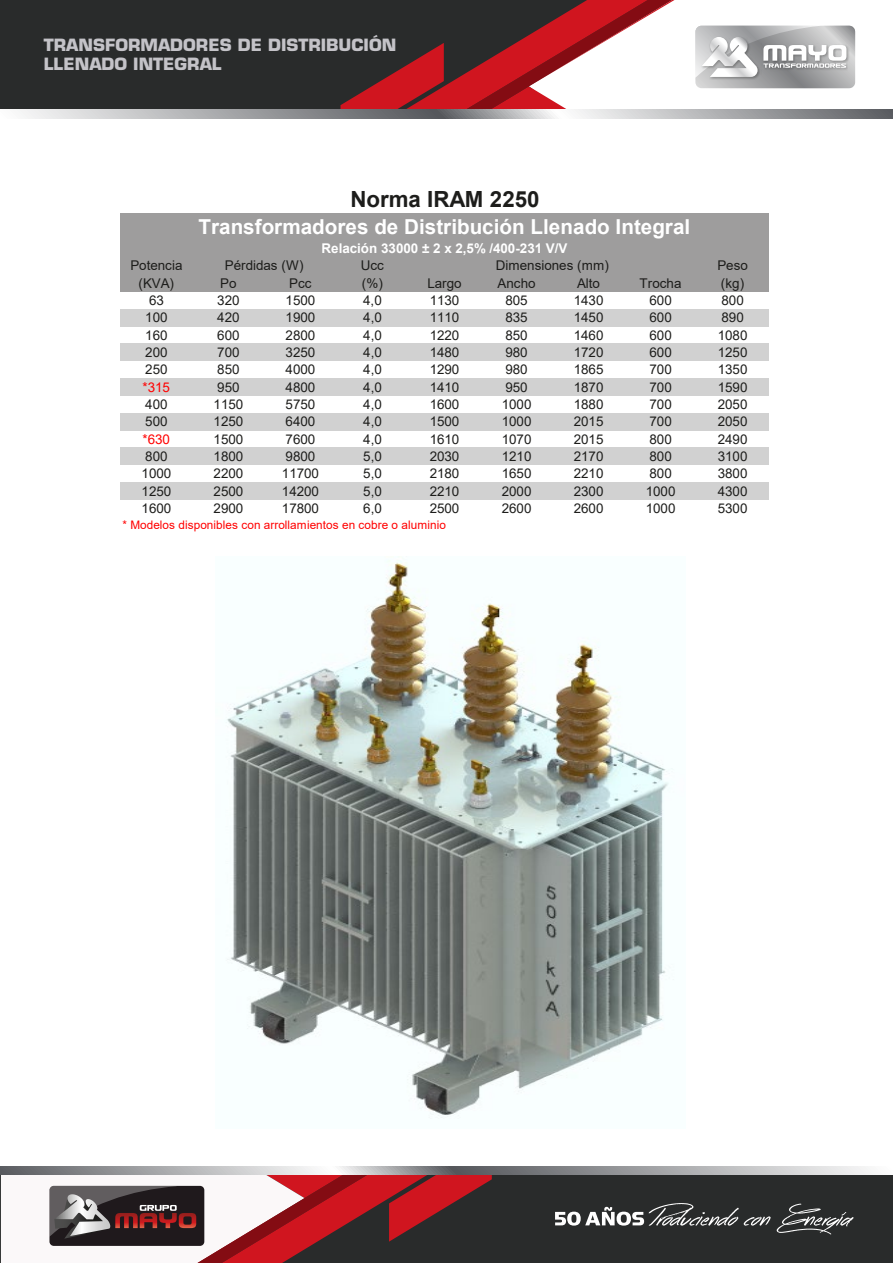
<style>
.page{position:relative;width:893px;height:1263px;background:#fff}
.page>*{position:absolute;margin:0;border:0;box-sizing:border-box;transform-origin:0 0}
.t1{font:700 22.35px "Arial";color:#1d1d1b}
.t2{font:700 20.7px "Arial";color:#fff}
.t3{font:700 16.5px/19.8px "Eurostile LT Std";color:#c4c3c8}
.t4{font:13.35px "Arial";color:#1d1d1b}
.t5{font:700 13.35px "Arial";color:#fff}
.t6{font:13.35px "Arial";color:#f00}
.t7{font:11.7px "Arial";letter-spacing:.005em;color:#f00}
</style>
<div class="page">
<div style="left:120px;top:213px;width:648px;height:79px;background:#9e9d9d"></div>
<div style="left:120px;top:309px;width:648px;height:17px;background:#d1d1d1"></div>
<div style="left:120px;top:344px;width:648px;height:17px;background:#d1d1d1"></div>
<div style="left:120px;top:378px;width:648px;height:18px;background:#d1d1d1"></div>
<div style="left:120px;top:413px;width:648px;height:17px;background:#d1d1d1"></div>
<div style="left:120px;top:448px;width:648px;height:17px;background:#d1d1d1"></div>
<div style="left:120px;top:482px;width:648px;height:18px;background:#d1d1d1"></div>
<img style="left:226px;top:560px;width:448px;height:559px">
<div style="left:0;top:0;width:893px;height:117px;background:#292b2b"></div>
<svg style="left:341px;top:0;width:552px;height:110px"></svg>
<svg style="left:0;top:110px;width:893px;height:8px;background:#aaabad"></svg>
<div style="left:1px;top:1168px;width:892px;height:95px;background:#292b2b"></div>
<svg style="left:1px;top:1167px;width:891px;height:8px;background:#aeafb1"></svg>
<svg style="left:1px;top:1168px;width:491px;height:95px"></svg>
<svg style="left:555px;top:1203px;width:216px;height:22px"></svg>
<svg style="left:777px;top:1204px;width:77px;height:30px"></svg>
<p class="t3" style="left:44px;top:35px;width:354px">TRANSFORMADORES DE DISTRIBUCIÓN<br>LLENADO INTEGRAL</p>
<h1 class="t1" style="left:350px;top:183px;width:191px">Norma IRAM 2250</h1>
<h2 class="t2" style="left:199px;top:212px;width:493px">Transformadores de Distribución Llenado Integral</h2>
<p class="t5" style="left:322px;top:239px;width:247px">Relación 33000 ± 2 x 2,5% /400-231 V/V</p>
<p class="t4" style="left:225px;top:256px;width:80px">Pérdidas (W)</p>
<p class="t4" style="left:496px;top:256px;width:115px">Dimensiones (mm)</p>
<p class="t4" style="left:130px;top:256px;width:54px">Potencia</p>
<p class="t4" style="left:361px;top:256px;width:25px">Ucc</p>
<p class="t4" style="left:717px;top:256px;width:32px">Peso</p>
<p class="t4" style="left:138px;top:274px;width:37px">(KVA)</p>
<p class="t4" style="left:220px;top:274px;width:18px">Po</p>
<p class="t4" style="left:289px;top:274px;width:24px">Pcc</p>
<p class="t4" style="left:362px;top:274px;width:22px">(%)</p>
<p class="t4" style="left:427px;top:274px;width:36px">Largo</p>
<p class="t4" style="left:498px;top:274px;width:40px">Ancho</p>
<p class="t4" style="left:577px;top:274px;width:24px">Alto</p>
<p class="t4" style="left:640px;top:274px;width:43px">Trocha</p>
<p class="t4" style="left:721px;top:274px;width:25px">(kg)</p>
<p class="t4" style="left:149px;top:291px;width:16px">63</p>
<p class="t4" style="left:217px;top:291px;width:24px">320</p>
<p class="t4" style="left:286px;top:291px;width:31px">1500</p>
<p class="t4" style="left:363px;top:291px;width:20px">4,0</p>
<p class="t4" style="left:430px;top:291px;width:31px">1130</p>
<p class="t4" style="left:505px;top:291px;width:24px">805</p>
<p class="t4" style="left:574px;top:291px;width:31px">1430</p>
<p class="t4" style="left:649px;top:291px;width:24px">600</p>
<p class="t4" style="left:721px;top:291px;width:24px">800</p>
<p class="t4" style="left:145px;top:308px;width:24px">100</p>
<p class="t4" style="left:217px;top:308px;width:24px">420</p>
<p class="t4" style="left:286px;top:308px;width:31px">1900</p>
<p class="t4" style="left:363px;top:308px;width:20px">4,0</p>
<p class="t4" style="left:430px;top:308px;width:31px">1110</p>
<p class="t4" style="left:505px;top:308px;width:24px">835</p>
<p class="t4" style="left:574px;top:308px;width:31px">1450</p>
<p class="t4" style="left:649px;top:308px;width:24px">600</p>
<p class="t4" style="left:721px;top:308px;width:24px">890</p>
<p class="t4" style="left:145px;top:326px;width:24px">160</p>
<p class="t4" style="left:217px;top:326px;width:24px">600</p>
<p class="t4" style="left:286px;top:326px;width:31px">2800</p>
<p class="t4" style="left:363px;top:326px;width:20px">4,0</p>
<p class="t4" style="left:430px;top:326px;width:31px">1220</p>
<p class="t4" style="left:505px;top:326px;width:24px">850</p>
<p class="t4" style="left:574px;top:326px;width:31px">1460</p>
<p class="t4" style="left:649px;top:326px;width:24px">600</p>
<p class="t4" style="left:718px;top:326px;width:31px">1080</p>
<p class="t4" style="left:145px;top:343px;width:24px">200</p>
<p class="t4" style="left:217px;top:343px;width:24px">700</p>
<p class="t4" style="left:286px;top:343px;width:31px">3250</p>
<p class="t4" style="left:363px;top:343px;width:20px">4,0</p>
<p class="t4" style="left:430px;top:343px;width:31px">1480</p>
<p class="t4" style="left:505px;top:343px;width:24px">980</p>
<p class="t4" style="left:574px;top:343px;width:31px">1720</p>
<p class="t4" style="left:649px;top:343px;width:24px">600</p>
<p class="t4" style="left:718px;top:343px;width:31px">1250</p>
<p class="t4" style="left:145px;top:360px;width:24px">250</p>
<p class="t4" style="left:217px;top:360px;width:24px">850</p>
<p class="t4" style="left:286px;top:360px;width:31px">4000</p>
<p class="t4" style="left:363px;top:360px;width:20px">4,0</p>
<p class="t4" style="left:430px;top:360px;width:31px">1290</p>
<p class="t4" style="left:505px;top:360px;width:24px">980</p>
<p class="t4" style="left:574px;top:360px;width:31px">1865</p>
<p class="t4" style="left:649px;top:360px;width:24px">700</p>
<p class="t4" style="left:718px;top:360px;width:31px">1350</p>
<p class="t6" style="left:143px;top:378px;width:29px">*315</p>
<p class="t4" style="left:217px;top:378px;width:24px">950</p>
<p class="t4" style="left:286px;top:378px;width:31px">4800</p>
<p class="t4" style="left:363px;top:378px;width:20px">4,0</p>
<p class="t4" style="left:430px;top:378px;width:31px">1410</p>
<p class="t4" style="left:505px;top:378px;width:24px">950</p>
<p class="t4" style="left:574px;top:378px;width:31px">1870</p>
<p class="t4" style="left:649px;top:378px;width:24px">700</p>
<p class="t4" style="left:718px;top:378px;width:31px">1590</p>
<p class="t4" style="left:145px;top:395px;width:24px">400</p>
<p class="t4" style="left:214px;top:395px;width:31px">1150</p>
<p class="t4" style="left:286px;top:395px;width:31px">5750</p>
<p class="t4" style="left:363px;top:395px;width:20px">4,0</p>
<p class="t4" style="left:430px;top:395px;width:31px">1600</p>
<p class="t4" style="left:502px;top:395px;width:31px">1000</p>
<p class="t4" style="left:574px;top:395px;width:31px">1880</p>
<p class="t4" style="left:649px;top:395px;width:24px">700</p>
<p class="t4" style="left:718px;top:395px;width:31px">2050</p>
<p class="t4" style="left:145px;top:412px;width:24px">500</p>
<p class="t4" style="left:214px;top:412px;width:31px">1250</p>
<p class="t4" style="left:286px;top:412px;width:31px">6400</p>
<p class="t4" style="left:363px;top:412px;width:20px">4,0</p>
<p class="t4" style="left:430px;top:412px;width:31px">1500</p>
<p class="t4" style="left:502px;top:412px;width:31px">1000</p>
<p class="t4" style="left:574px;top:412px;width:31px">2015</p>
<p class="t4" style="left:649px;top:412px;width:24px">700</p>
<p class="t4" style="left:718px;top:412px;width:31px">2050</p>
<p class="t6" style="left:143px;top:430px;width:29px">*630</p>
<p class="t4" style="left:214px;top:430px;width:31px">1500</p>
<p class="t4" style="left:286px;top:430px;width:31px">7600</p>
<p class="t4" style="left:363px;top:430px;width:20px">4,0</p>
<p class="t4" style="left:430px;top:430px;width:31px">1610</p>
<p class="t4" style="left:502px;top:430px;width:31px">1070</p>
<p class="t4" style="left:574px;top:430px;width:31px">2015</p>
<p class="t4" style="left:649px;top:430px;width:24px">800</p>
<p class="t4" style="left:718px;top:430px;width:31px">2490</p>
<p class="t4" style="left:145px;top:447px;width:24px">800</p>
<p class="t4" style="left:214px;top:447px;width:31px">1800</p>
<p class="t4" style="left:286px;top:447px;width:31px">9800</p>
<p class="t4" style="left:363px;top:447px;width:20px">5,0</p>
<p class="t4" style="left:430px;top:447px;width:31px">2030</p>
<p class="t4" style="left:502px;top:447px;width:31px">1210</p>
<p class="t4" style="left:574px;top:447px;width:31px">2170</p>
<p class="t4" style="left:649px;top:447px;width:24px">800</p>
<p class="t4" style="left:718px;top:447px;width:31px">3100</p>
<p class="t4" style="left:142px;top:464px;width:31px">1000</p>
<p class="t4" style="left:214px;top:464px;width:31px">2200</p>
<p class="t4" style="left:282px;top:464px;width:39px">11700</p>
<p class="t4" style="left:363px;top:464px;width:20px">5,0</p>
<p class="t4" style="left:430px;top:464px;width:31px">2180</p>
<p class="t4" style="left:502px;top:464px;width:31px">1650</p>
<p class="t4" style="left:574px;top:464px;width:31px">2210</p>
<p class="t4" style="left:649px;top:464px;width:24px">800</p>
<p class="t4" style="left:718px;top:464px;width:31px">3800</p>
<p class="t4" style="left:142px;top:482px;width:31px">1250</p>
<p class="t4" style="left:214px;top:482px;width:31px">2500</p>
<p class="t4" style="left:282px;top:482px;width:39px">14200</p>
<p class="t4" style="left:363px;top:482px;width:20px">5,0</p>
<p class="t4" style="left:430px;top:482px;width:31px">2210</p>
<p class="t4" style="left:502px;top:482px;width:31px">2000</p>
<p class="t4" style="left:574px;top:482px;width:31px">2300</p>
<p class="t4" style="left:646px;top:482px;width:31px">1000</p>
<p class="t4" style="left:718px;top:482px;width:31px">4300</p>
<p class="t4" style="left:142px;top:499px;width:31px">1600</p>
<p class="t4" style="left:214px;top:499px;width:31px">2900</p>
<p class="t4" style="left:282px;top:499px;width:39px">17800</p>
<p class="t4" style="left:363px;top:499px;width:20px">6,0</p>
<p class="t4" style="left:430px;top:499px;width:31px">2500</p>
<p class="t4" style="left:502px;top:499px;width:31px">2600</p>
<p class="t4" style="left:574px;top:499px;width:31px">2600</p>
<p class="t4" style="left:646px;top:499px;width:31px">1000</p>
<p class="t4" style="left:718px;top:499px;width:31px">5300</p>
<p class="t7" style="left:123px;top:517px;width:325px">* Modelos disponibles con arrollamientos en cobre o aluminio</p>
</div>
